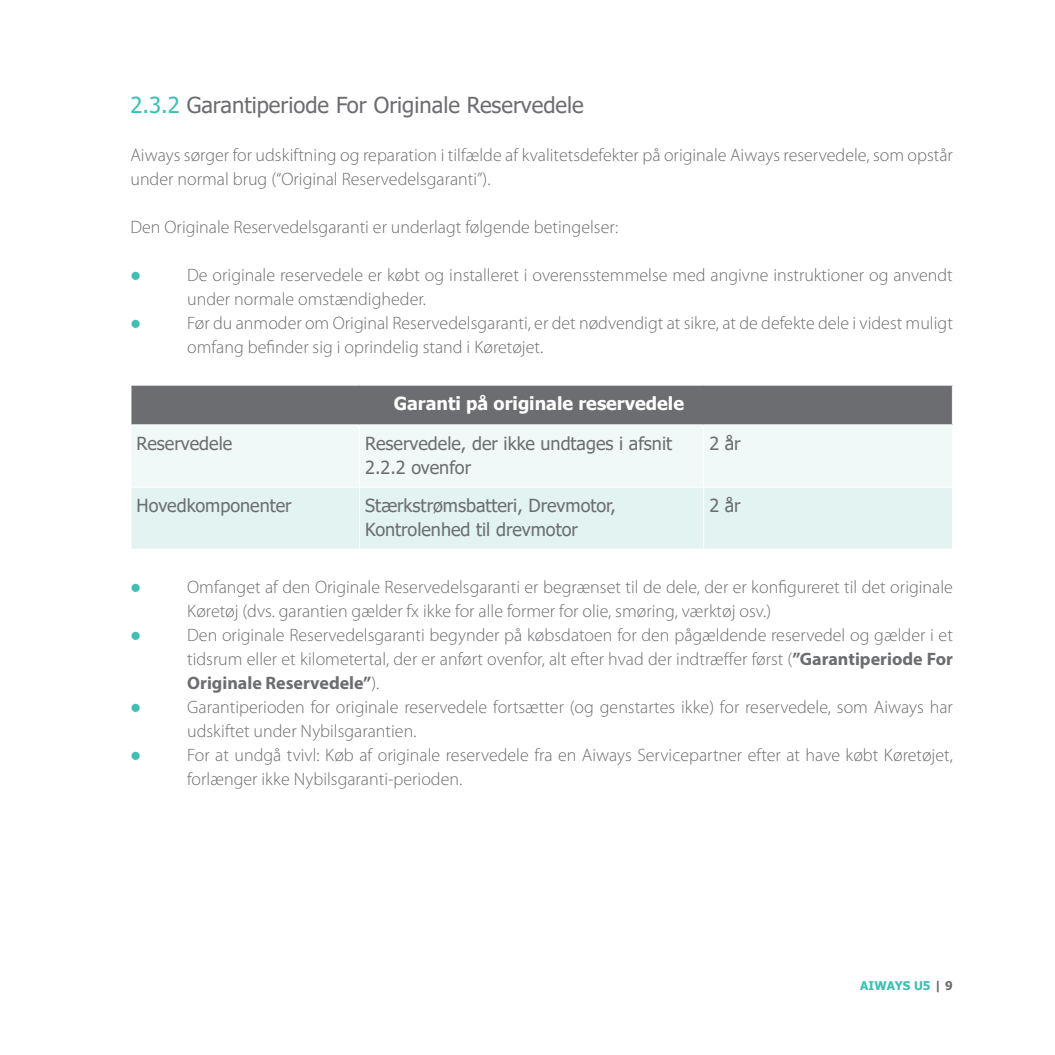
<style>
.page{position:relative;width:1055px;height:1055px;background:#fff}
.page>*{position:absolute;margin:0;border:0;box-sizing:border-box;transform-origin:0 0}
.t1{font:22px "Tahoma";color:#6c6d70}
.t2{font:300 18px/24px "Myriad Pro";color:#6c6d70}
.t3{font:18px/24px "Tahoma";color:#6c6d70}
.t4{font:700 18px "Tahoma";color:#fff}
.t5{font:14px "Wingdings";color:#3ebfb3}
.t6{font:700 12px "Tahoma";color:#3ebfb3}
.s1{color:#3ebfb3}
.s2{font-weight:700}
.s3{color:#6c6d70}
</style>
<div class="page">
<div style="left:131px;top:385px;width:821px;height:40px;background:#6c6d70"></div>
<div style="left:132px;top:426px;width:819px;height:61px;background:#f0f9f7"></div>
<div style="left:131px;top:488px;width:820px;height:60px;background:#e2f3f2"></div>
<hr style="left:951px;top:385px;width:1px;height:39px;background:#fff">
<hr style="left:130px;top:424px;width:229px;height:1px;background:#fff">
<hr style="left:359px;top:424px;width:344px;height:1px;background:#fff">
<hr style="left:359px;top:425px;width:1px;height:62px;background:#fff">
<hr style="left:703px;top:424px;width:249px;height:1px;background:#fff">
<hr style="left:703px;top:425px;width:1px;height:62px;background:#fff">
<hr style="left:359px;top:488px;width:1px;height:60px;background:#fff">
<hr style="left:703px;top:488px;width:1px;height:60px;background:#fff">
<p class="t1" style="left:130px;top:90px;width:455px"><span class="s1">2.3.2</span> Garantiperiode For Originale Reservedele</p>
<p class="t2" style="left:130px;top:143px;width:824px">Aiways sørger for udskiftning og reparation i tilfælde af kvalitetsdefekter på originale Aiways reservedele, som opstår under normal brug (“Original Reservedelsgaranti”).</p>
<p class="t2" style="left:130px;top:215px;width:489px">Den Originale Reservedelsgaranti er underlagt følgende betingelser:</p>
<p class="t5" style="left:130px;top:268px;width:12px">●</p>
<p class="t2" style="left:187px;top:263px;width:767px">De originale reservedele er købt og installeret i overensstemmelse med angivne instruktioner og anvendt under normale omstændigheder.</p>
<p class="t5" style="left:130px;top:316px;width:12px">●</p>
<p class="t2" style="left:187px;top:311px;width:767px">Før du anmoder om Original Reservedelsgaranti, er det nødvendigt at sikre, at de defekte dele i videst muligt omfang befinder sig i oprindelig stand i Køretøjet.</p>
<p class="t4" style="left:394px;top:391px;width:292px">Garanti på originale reservedele</p>
<p class="t3" style="left:137px;top:432px;width:97px">Reservedele</p>
<p class="t3" style="left:365px;top:432px;width:308px">Reservedele, der ikke undtages i afsnit<br>2.2.2 ovenfor</p>
<p class="t3" style="left:709px;top:432px;width:33px">2 år</p>
<p class="t3" style="left:137px;top:495px;width:157px">Hovedkomponenter</p>
<p class="t3" style="left:365px;top:495px;width:252px">Stærkstrømsbatteri, Drevmotor,<br>Kontrolenhed til drevmotor</p>
<p class="t3" style="left:709px;top:495px;width:33px">2 år</p>
<p class="t5" style="left:130px;top:580px;width:12px">●</p>
<p class="t2" style="left:187px;top:575px;width:767px">Omfanget af den Originale Reservedelsgaranti er begrænset til de dele, der er konfigureret til det originale<br>Køretøj (dvs. garantien gælder fx ikke for alle former for olie, smøring, værktøj osv.)</p>
<p class="t5" style="left:130px;top:628px;width:12px">●</p>
<p class="t2" style="left:187px;top:623px;width:767px;text-align:justify">Den originale Reservedelsgaranti begynder på købsdatoen for den pågældende reservedel og gælder i et tidsrum eller et kilometertal, der er anført ovenfor, alt efter hvad der indtræffer først (<span class="s2">”Garantiperiode For Originale Reservedele”</span>).</p>
<p class="t5" style="left:130px;top:700px;width:12px">●</p>
<p class="t2" style="left:187px;top:695px;width:767px">Garantiperioden for originale reservedele fortsætter (og genstartes ikke) for reservedele, som Aiways har udskiftet under Nybilsgarantien.</p>
<p class="t5" style="left:130px;top:748px;width:12px">●</p>
<p class="t2" style="left:187px;top:743px;width:767px">For at undgå tvivl: Køb af originale reservedele fra en Aiways Servicepartner efter at have købt Køretøjet, forlænger ikke Nybilsgaranti-perioden.</p>
<p class="t6" style="left:860px;top:977px;width:94px">AIWAYS U5 <span class="s3">| 9</span></p>
</div>
